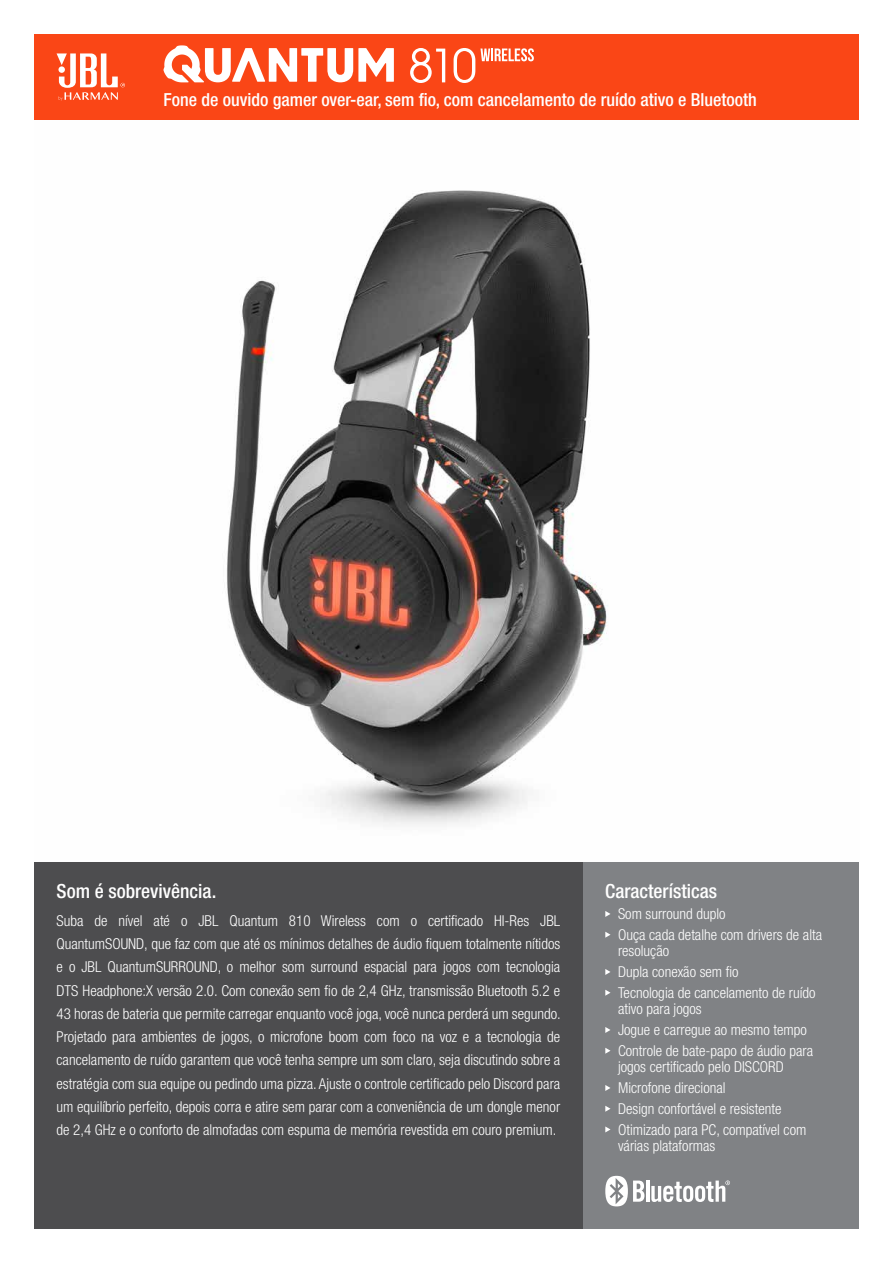
<style>
.page{position:relative;width:893px;height:1263px;background:#fff}
.page>*{position:absolute;margin:0;border:0;box-sizing:border-box;transform-origin:0 0}
.t1{font:50.7px "Avant Gard Goth EF";color:#fff}
.t2{font:500 condensed 19.5px "Helvetica Neue LT Pro";color:#fff}
.t3{font:500 condensed 18px "Helvetica Neue LT Pro";color:#fff}
.t4{font:300 condensed 15px/23.2px "Helvetica Neue LT Pro";color:#fff}
</style>
<div class="page">
<img style="left:34px;top:119px;width:825px;height:706px">
<div style="left:34px;top:34px;width:825px;height:85px;background:#fa4616"></div>
<svg style="left:57px;top:53px;width:68px;height:48px"></svg>
<div style="left:583px;top:862px;width:276px;height:367px;background:#808285"></div>
<svg style="left:605px;top:911px;width:5px;height:6px"></svg>
<svg style="left:605px;top:932px;width:5px;height:6px"></svg>
<svg style="left:605px;top:969px;width:5px;height:6px"></svg>
<svg style="left:605px;top:990px;width:5px;height:6px"></svg>
<svg style="left:605px;top:1027px;width:5px;height:6px"></svg>
<svg style="left:605px;top:1048px;width:5px;height:6px"></svg>
<svg style="left:605px;top:1085px;width:5px;height:6px"></svg>
<svg style="left:605px;top:1106px;width:5px;height:6px"></svg>
<svg style="left:605px;top:1126px;width:5px;height:6px"></svg>
<div style="left:34px;top:862px;width:549px;height:367px;background:#4d4d4f"></div>
<svg style="left:163px;top:45px;width:231px;height:37px"></svg>
<svg style="left:480px;top:48px;width:54px;height:13px"></svg>
<svg style="left:605px;top:1176px;width:39px;height:30px"></svg>
<hr style="left:646px;top:1180px;width:3px;height:22px;background:#fff">
<svg style="left:651px;top:1180px;width:79px;height:22px"></svg>
<h1 class="t1" style="left:408px;top:36px;width:70px">810</h1>
<p class="t3" style="left:163px;top:89px;width:595px">Fone de ouvido gamer over-ear, sem fio, com cancelamento de ruído ativo e Bluetooth</p>
<h2 class="t2" style="left:57px;top:880px;width:161px">Som é sobrevivência.</h2>
<p class="t4" style="left:57px;top:909px;width:506px;text-align:justify">Suba de nível até o JBL Quantum 810 Wireless com o certificado HI-Res JBL QuantumSOUND, que faz com que até os mínimos detalhes de áudio fiquem totalmente nítidos e o JBL QuantumSURROUND, o melhor som surround espacial para jogos com tecnologia DTS Headphone:X versão 2.0. Com conexão sem fio de 2,4 GHz, transmissão Bluetooth 5.2 e 43 horas de bateria que permite carregar enquanto você joga, você nunca perderá um segundo.<br>Projetado para ambientes de jogos, o microfone boom com foco na voz e a tecnologia de cancelamento de ruído garantem que você tenha sempre um som claro, seja discutindo sobre a estratégia com sua equipe ou pedindo uma pizza. Ajuste o controle certificado pelo Discord para um equilíbrio perfeito, depois corra e atire sem parar com a conveniência de um dongle menor de 2,4 GHz e o conforto de almofadas com espuma de memória revestida em couro premium.</p>
<h2 class="t2" style="left:605px;top:880px;width:113px">Características</h2>
<p class="t4" style="left:618px;top:903px;width:206px;line-height:20.7px">Som surround duplo<br>Ouça cada detalhe com drivers de alta</p>
<p class="t4" style="left:618px;top:941px;width:199px;line-height:20.7px">resolução<br>Dupla conexão sem fio<br>Tecnologia de cancelamento de ruído</p>
<p class="t4" style="left:618px;top:999px;width:196px;line-height:20.7px">ativo para jogos<br>Jogue e carregue ao mesmo tempo<br>Controle de bate-papo de áudio para</p>
<p class="t4" style="left:618px;top:1057px;width:190px;line-height:20.7px">jogos certificado pelo DISCORD<br>Microfone direcional<br>Design confortável e resistente<br>Otimizado para PC, compatível com</p>
<p class="t4" style="left:618px;top:1134px;width:99px">várias plataformas</p>
</div>
